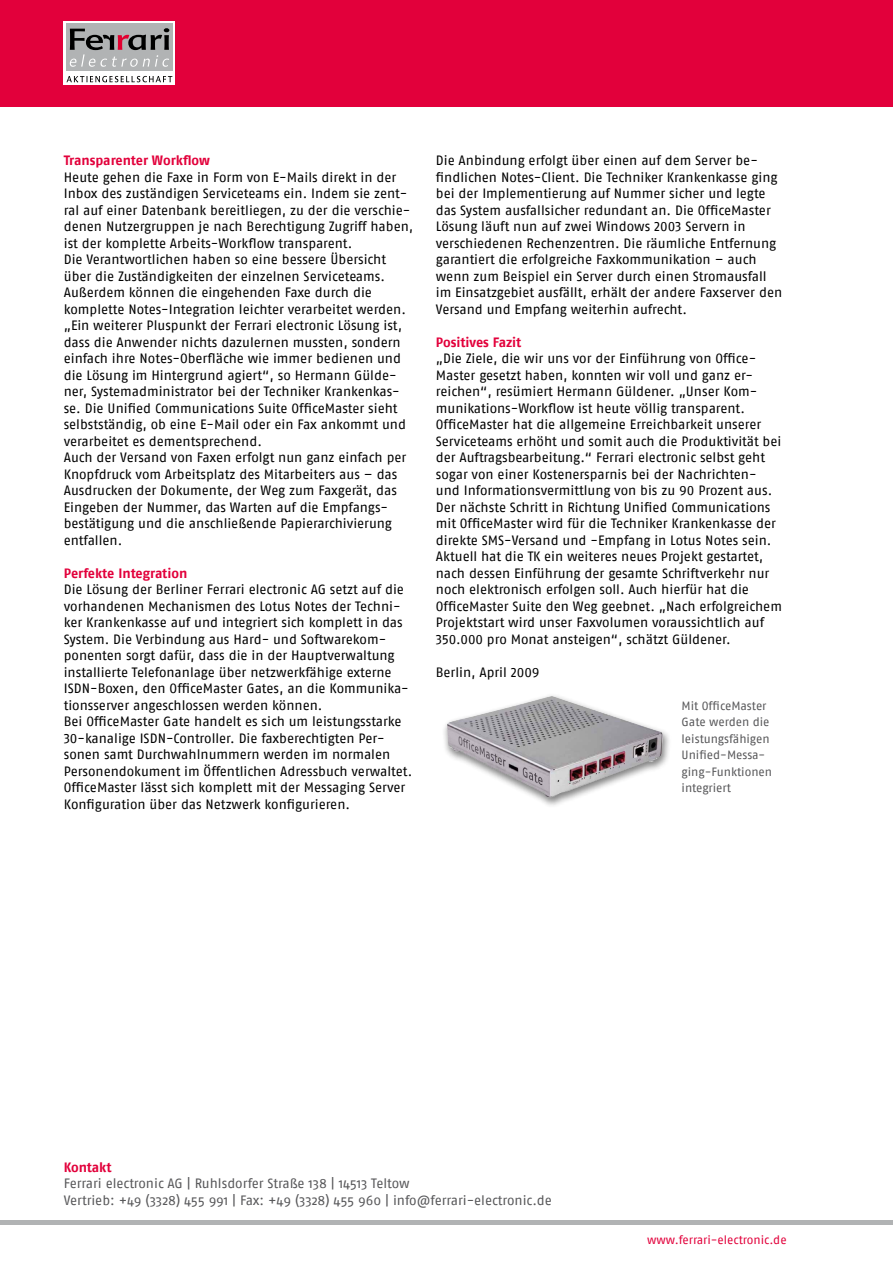
<style>
.page{position:relative;width:893px;height:1263px;background:#fff}
.page>*{position:absolute;margin:0;border:0;box-sizing:border-box;transform-origin:0 0}
.t1{font:13.5px/16.5px "Fago No Regular LF";letter-spacing:-.005em;color:#000}
.t2{font:13.5px/16.5px "Fago No";letter-spacing:-.005em;color:#58585a}
.t3{font:13.5px "Fago No Bold Lf";letter-spacing:-.005em;color:#e2003b}
.t4{font:12px/16.5px "Fago No Regular LF";letter-spacing:-.005em;color:#58585a}
.t5{font:12px "Fago No Regular LF";letter-spacing:-.005em;color:#e2003b}
</style>
<div class="page">
<div style="left:0;top:0;width:893px;height:106px;background:#e2003b"></div>
<div style="left:64px;top:21px;width:111px;height:64px;background:#fff"></div>
<svg style="left:66px;top:76px;width:106px;height:7px"></svg>
<div style="left:66px;top:24px;width:107px;height:47px;background:#b1b3b4"></div>
<svg style="left:69px;top:28px;width:100px;height:39px"></svg>
<div style="left:0;top:1220px;width:893px;height:5px;background:#b1b3b4"></div>
<div style="left:442px;top:693px;width:229px;height:115px;background:#000;opacity:.5"></div>
<img style="left:447px;top:696px;width:216px;height:103px">
<p class="t3" style="left:64px;top:153px;width:148px">Transparenter Workflow</p>
<p class="t1" style="left:64px;top:169px;width:351px">Heute gehen die Faxe in Form von E-Mails direkt in der Inbox des zuständigen Serviceteams ein. Indem sie zent&shy;ral auf einer Datenbank bereitliegen, zu der die verschie&shy;denen Nutzergruppen je nach Berechtigung Zugriff haben, ist der komplette Arbeits-Workflow transparent.<br>Die Verantwortlichen haben so eine bessere Übersicht über die Zuständigkeiten der einzelnen Serviceteams.<br>Außerdem können die eingehenden Faxe durch die komplette Notes-Integration leichter verarbeitet werden. „Ein weiterer Pluspunkt der Ferrari electronic Lösung ist, dass die Anwender nichts dazulernen mussten, sondern einfach ihre Notes-Oberfläche wie immer bedienen und die Lösung im Hintergrund agiert“, so Hermann Gülde&shy;ner, Systemadministrator bei der Techniker Krankenkas&shy;se. Die Unified Communications Suite OfficeMaster sieht selbstständig, ob eine E-Mail oder ein Fax ankommt und verarbeitet es dementsprechend.<br>Auch der Versand von Faxen erfolgt nun ganz einfach per Knopfdruck vom Arbeitsplatz des Mitarbeiters aus – das Ausdrucken der Dokumente, der Weg zum Faxgerät, das Eingeben der Nummer, das Warten auf die Empfangs&shy;bestätigung und die anschließende Papierarchivierung entfallen.</p>
<p class="t3" style="left:64px;top:565px;width:125px">Perfekte Integration</p>
<p class="t1" style="left:64px;top:581px;width:350px">Die Lösung der Berliner Ferrari electronic AG setzt auf die vorhandenen Mechanismen des Lotus Notes der Techni&shy;ker Krankenkasse auf und integriert sich komplett in das System. Die Verbindung aus Hard- und Softwarekom&shy;ponenten sorgt dafür, dass die in der Hauptverwaltung installierte Telefonanlage über netzwerkfähige externe ISDN-Boxen, den OfficeMaster Gates, an die Kommunika&shy;tionsserver angeschlossen werden können.<br>Bei OfficeMaster Gate handelt es sich um leistungsstarke 30-kanalige ISDN-Controller. Die faxberechtigten Per&shy;sonen samt Durchwahlnummern werden im normalen Personendokument im Öffentlichen Adressbuch verwaltet.<br>OfficeMaster lässt sich komplett mit der Messaging Server Konfiguration über das Netzwerk konfigurieren.</p>
<p class="t1" style="left:436px;top:152px;width:348px">Die Anbindung erfolgt über einen auf dem Server be&shy;findlichen Notes-Client. Die Techniker Krankenkasse ging bei der Implementierung auf Nummer sicher und legte das System ausfallsicher redundant an. Die OfficeMaster Lösung läuft nun auf zwei Windows 2003 Servern in verschiedenen Rechenzentren. Die räumliche Entfernung garantiert die erfolgreiche Faxkommunikation – auch wenn zum Beispiel ein Server durch einen Stromausfall im Einsatzgebiet ausfällt, erhält der andere Faxserver den Versand und Empfang weiterhin aufrecht.</p>
<p class="t3" style="left:436px;top:334px;width:87px">Positives Fazit</p>
<p class="t1" style="left:436px;top:350px;width:348px">„Die Ziele, die wir uns vor der Einführung von Office-Master gesetzt haben, konnten wir voll und ganz er&shy;reichen“, resümiert Hermann Güldener. „Unser Kom&shy;munikations-Workflow ist heute völlig transparent.<br>OfficeMaster hat die allgemeine Erreichbarkeit unserer Serviceteams erhöht und somit auch die Produktivität bei der Auftragsbearbeitung.“ Ferrari electronic selbst geht sogar von einer Kostenersparnis bei der Nachrichten&shy;und Informationsvermittlung von bis zu 90 Prozent aus.<br>Der nächste Schritt in Richtung Unified Communications mit OfficeMaster wird für die Techniker Krankenkasse der direkte SMS-Versand und -Empfang in Lotus Notes sein.<br>Aktuell hat die TK ein weiteres neues Projekt gestartet, nach dessen Einführung der gesamte Schriftverkehr nur noch elektronisch erfolgen soll. Auch hierfür hat die OfficeMaster Suite den Weg geebnet. „Nach erfolgreichem Projektstart wird unser Faxvolumen voraussichtlich auf 350.000 pro Monat ansteigen“, schätzt Güldener.</p>
<p class="t1" style="left:436px;top:664px;width:105px">Berlin, April 2009</p>
<p class="t4" style="left:682px;top:697px;width:92px">Mit OfficeMaster<br>Gate werden die leistungsfähigen<br>Unified-Messa&shy;ging-Funktionen integriert</p>
<p class="t3" style="left:64px;top:1159px;width:49px">Kontakt</p>
<p class="t2" style="left:64px;top:1175px;width:490px">Ferrari electronic AG | Ruhlsdorfer Straße 138 | 14513 Teltow<br>Vertrieb: +49 (3328) 455 991 | Fax: +49 (3328) 455 960 | info@ferrari-electronic.de</p>
<p class="t5" style="left:647px;top:1233px;width:141px">www.ferrari-electronic.de</p>
</div>
